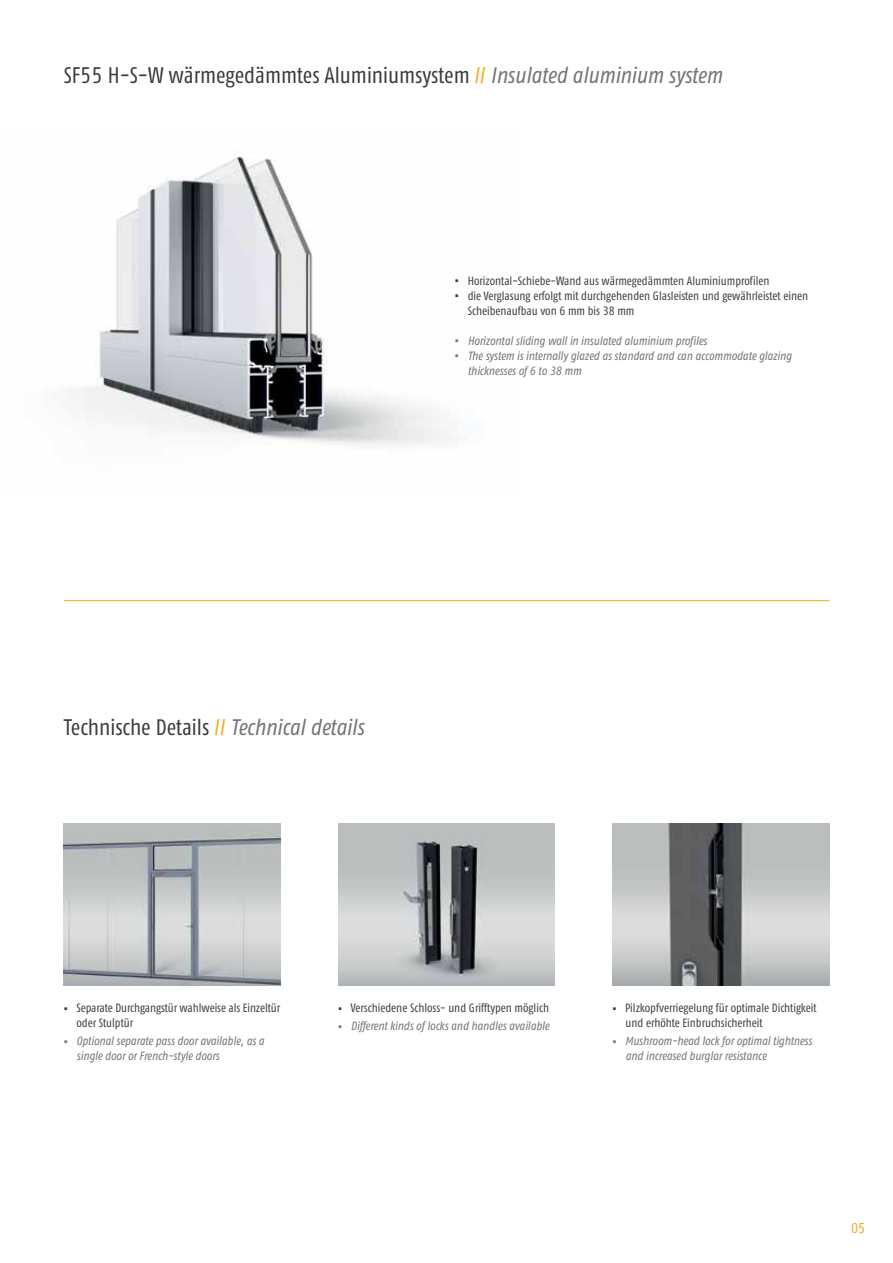
<style>
.page{position:relative;width:893px;height:1263px;background:#fff}
.page>*{position:absolute;margin:0;border:0;box-sizing:border-box;transform-origin:0 0}
.t1{font:22.5px "Fago Co Regular Tf";color:#3a3c3c}
.t2{font:14.25px "Fago Co Regular Tf";color:#faa61a}
.t3{font:12px/15px "Fago Co Regular Tf";letter-spacing:-.005em;color:#3a3c3c}
.t4{font:italic 12px/15px "Fago Co Regular Tf";color:#757374}
.s1{color:#faa61a}
.s2{font-style:italic;color:#757374}
</style>
<div class="page">
<hr style="left:64px;top:600px;width:765px;height:1px;background:#faa61a">
<img style="left:69px;top:150px;width:381px;height:295px">
<img style="left:64px;top:824px;width:217px;height:161px">
<img style="left:612px;top:824px;width:217px;height:161px">
<img style="left:338px;top:824px;width:217px;height:161px">
<h1 class="t1" style="left:64px;top:64px;width:660px">SF55 H-S-W wärmegedämmtes Aluminiumsystem <span class="s1">//</span> <span class="s2">Insulated aluminium system</span></h1>
<p class="t3" style="left:455px;top:273px;width:316px">▪ Horizontal-Schiebe-Wand aus wärmegedämmten Aluminiumprofilen</p>
<p class="t3" style="left:468px;top:288px;width:342px;text-indent:-13px">▪ die Verglasung erfolgt mit durchgehenden Glasleisten und gewährleistet einen<br>Scheibenaufbau von 6 mm bis 38 mm</p>
<p class="t4" style="left:455px;top:333px;width:254px">▪ Horizontal sliding wall in insulated aluminium profiles</p>
<p class="t4" style="left:468px;top:348px;width:325px;text-indent:-13px">▪ The system is internally glazed as standard and can accommodate glazing thicknesses of 6 to 38 mm</p>
<h1 class="t1" style="left:64px;top:716px;width:302px">Technische Details <span class="s1">//</span> <span class="s2">Technical details</span></h1>
<p class="t3" style="left:77px;top:1001px;width:205px;text-indent:-13px">▪ Separate Durchgangstür wahlweise als Einzeltür oder Stulptür</p>
<p class="t4" style="left:77px;top:1034px;width:189px;text-indent:-13px">▪ Optional separate pass door available, as a single door or French-style doors</p>
<p class="t3" style="left:338px;top:1001px;width:212px">▪ Verschiedene Schloss- und Grifftypen möglich</p>
<p class="t4" style="left:338px;top:1019px;width:213px">▪ Different kinds of locks and handles available</p>
<p class="t3" style="left:625px;top:1001px;width:193px;text-indent:-13px">▪ Pilzkopfverriegelung für optimale Dichtigkeit und erhöhte Einbruchsicherheit</p>
<p class="t4" style="left:625px;top:1034px;width:188px;text-indent:-13px">▪ Mushroom-head lock for optimal tightness and increased burglar resistance</p>
<p class="t2" style="left:851px;top:1221px;width:16px">05</p>
</div>
